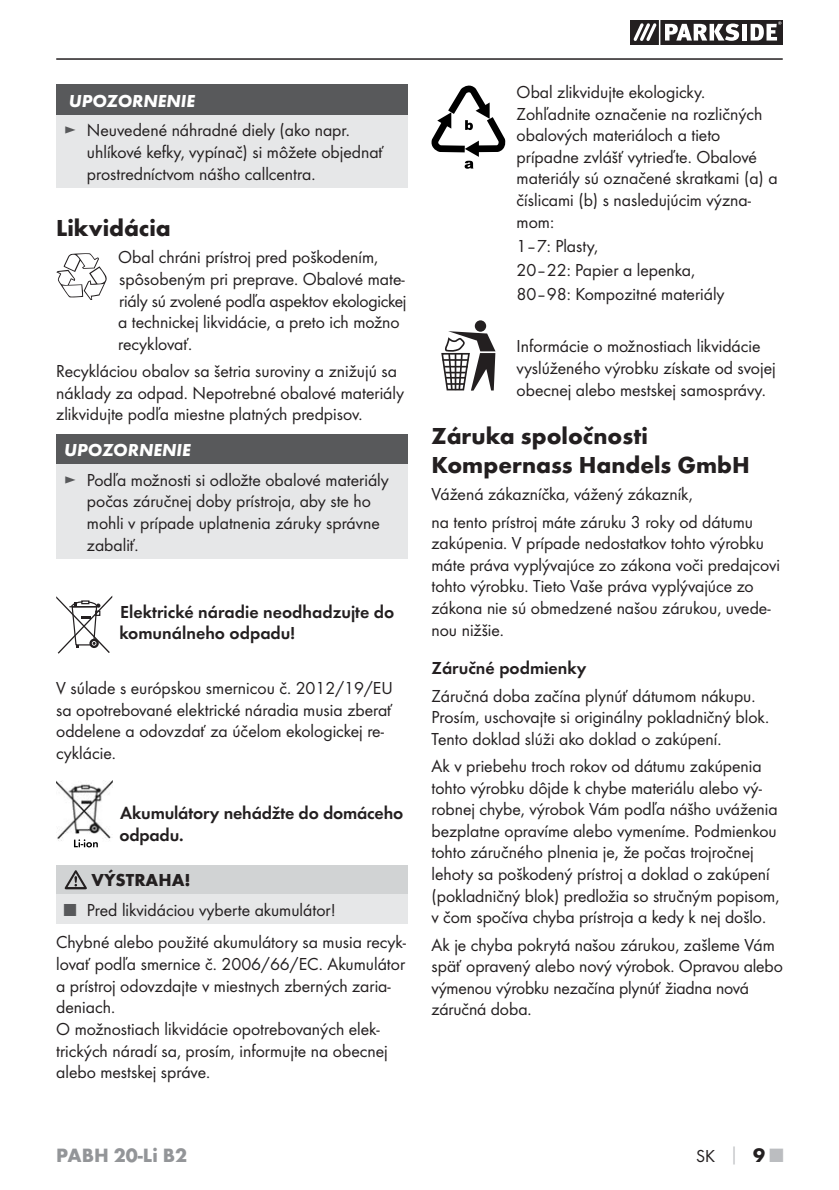
<style>
.page{position:relative;width:839px;height:1190px;background:#fff}
.page>*{position:absolute;margin:0;border:0;box-sizing:border-box;transform-origin:0 0}
.t1{font:700 24px/28.8px "Futura";color:#231f20}
.t2{font:700 20px "Futura";color:#939598}
.t3{font:18px/21.6px "Futura Boo";color:#231f20}
.t4{font:18px/21.6px "Futura Dem";color:#231f20}
.t5{font:italic 700 18px "Futura";color:#fff}
.t6{font:700 18px "Futura";color:#231f20}
.s1{color:#58595b}
.s2{font-family:"Futura";font-weight:700;color:#bbbdc0}
.s3{font-family:"Futura";font-weight:700;font-size:20px}
.s4{font-family:"Futura";font-weight:700;font-size:20px;color:#bbbdc0}
</style>
<div class="page">
<hr style="left:56px;top:58px;width:726px;height:2px;background:#231f20">
<svg style="left:630px;top:20px;width:152px;height:25px"></svg>
<hr style="left:658px;top:20px;width:2px;height:25px;background:#fff">
<div style="left:56px;top:85px;width:351px;height:30px;background:#58595b"></div>
<div style="left:56px;top:115px;width:351px;height:72px;background:#e6e7e8"></div>
<div style="left:56px;top:434px;width:351px;height:30px;background:#58595b"></div>
<div style="left:56px;top:464px;width:351px;height:94px;background:#e6e7e8"></div>
<div style="left:56px;top:865px;width:351px;height:29px;background:#d1d3d4"></div>
<div style="left:56px;top:894px;width:351px;height:29px;background:#e6e7e8"></div>
<svg style="left:65px;top:870px;width:22px;height:19px"></svg>
<svg style="left:431px;top:86px;width:74px;height:83px"></svg>
<svg style="left:474px;top:320px;width:12px;height:12px"></svg>
<svg style="left:441px;top:331px;width:54px;height:59px"></svg>
<svg style="left:56px;top:253px;width:51px;height:47px"></svg>
<svg style="left:56px;top:596px;width:56px;height:57px"></svg>
<img style="left:56px;top:780px;width:56px;height:68px">
<img style="left:74px;top:839px;width:24px;height:8px">
<p class="t5" style="left:69px;top:90px;width:128px">UPOZORNENIE</p>
<p class="t3" style="left:87px;top:120px;width:298px;text-indent:-23px"><span class="s1">►</span> Neuvedené náhradné diely (ako napr. uhlíkové kefky, vypínač) si môžete objednať prostredníctvom nášho callcentra.</p>
<h1 class="t1" style="left:56px;top:216px;width:116px">Likvidácia</h1>
<p class="t3" style="left:118px;top:248px;width:289px">Obal chráni prístroj pred poškodením, spôsobeným pri preprave. Obalové mate&shy;riály sú zvolené podľa aspektov ekologickej a technickej likvidácie, a preto ich možno recyklovať.</p>
<p class="t3" style="left:56px;top:361px;width:349px">Recykláciou obalov sa šetria suroviny a znižujú sa náklady za odpad. Nepotrebné obalové materiály zlikvidujte podľa miestne platných predpisov.</p>
<p class="t5" style="left:64px;top:439px;width:128px">UPOZORNENIE</p>
<p class="t3" style="left:87px;top:470px;width:303px;text-indent:-23px"><span class="s1">►</span> Podľa možnosti si odložte obalové materiály počas záručnej doby prístroja, aby ste ho mohli v prípade uplatnenia záruky správne zabaliť.</p>
<p class="t4" style="left:119px;top:602px;width:276px">Elektrické náradie neodhadzujte do komunálneho odpadu!</p>
<p class="t3" style="left:56px;top:678px;width:338px">V súlade s európskou smernicou č. 2012/19/EU sa opotrebované elektrické náradia musia zberať oddelene a odovzdať za účelom ekologickej re&shy;cyklácie.</p>
<p class="t4" style="left:119px;top:803px;width:285px">Akumulátory nehádžte do domáceho odpadu.</p>
<p class="t6" style="left:91px;top:873px;width:101px">VÝSTRAHA!</p>
<p class="t3" style="left:56px;top:894px;width:351px;line-height:33px;text-indent:8px"><span class="s1">■</span> Pred likvidáciou vyberte akumulátor!<br>Chybné alebo použité akumulátory sa musia recyk-</p>
<p class="t3" style="left:56px;top:954px;width:350px">lovať podľa smernice č. 2006/66/EC. Akumulátor a prístroj odovzdajte v miestnych zberných zaria&shy;deniach.<br>O možnostiach likvidácie opotrebovaných elek&shy;trických náradí sa, prosím, informujte na obecnej alebo mestskej správe.</p>
<p class="t3" style="left:516px;top:82px;width:262px">Obal zlikvidujte ekologicky.<br>Zohľadnite označenie na rozličných obalových materiáloch a tieto prípadne zvlášť vytrieďte. Obalové materiály sú označené skratkami (a) a číslicami (b) s nasledujúcim význa&shy;mom:</p>
<p class="t3" style="left:516px;top:235px;width:209px;line-height:24px">1–7: Plasty,<br>20–22: Papier a lepenka,<br>80–98: Kompozitné materiály</p>
<p class="t3" style="left:516px;top:336px;width:260px">Informácie o možnostiach likvidácie vyslúženého výrobku získate od svojej obecnej alebo mestskej samosprávy.</p>
<h1 class="t1" style="left:431px;top:424px;width:319px">Záruka spoločnosti<br>Kompernass Handels GmbH</h1>
<p class="t3" style="left:431px;top:481px;width:323px;line-height:27.2px">Vážená zákazníčka, vážený zákazník,<br>na tento prístroj máte záruku 3 roky od dátumu</p>
<p class="t3" style="left:431px;top:533px;width:350px">zakúpenia. V prípade nedostatkov tohto výrobku máte práva vyplývajúce zo zákona voči predajcovi tohto výrobku. Tieto Vaše práva vyplývajúce zo zákona nie sú obmedzené našou zárukou, uvede&shy;nou nižšie.</p>
<p class="t4" style="left:431px;top:658px;width:156px">Záručné podmienky</p>
<p class="t3" style="left:431px;top:685px;width:339px">Záručná doba začína plynúť dátumom nákupu.<br>Prosím, uschovajte si originálny pokladničný blok.<br>Tento doklad slúži ako doklad o zakúpení.</p>
<p class="t3" style="left:431px;top:756px;width:349px">Ak v priebehu troch rokov od dátumu zakúpenia tohto výrobku dôjde k chybe materiálu alebo vý&shy;robnej chybe, výrobok Vám podľa nášho uváženia bezplatne opravíme alebo vymeníme. Podmienkou tohto záručného plnenia je, že počas trojročnej lehoty sa poškodený prístroj a doklad o zakúpení (pokladničný blok) predložia so stručným popisom, v čom spočíva chyba prístroja a kedy k nej došlo.</p>
<p class="t3" style="left:431px;top:934px;width:352px">Ak je chyba pokrytá našou zárukou, zašleme Vám späť opravený alebo nový výrobok. Opravou alebo výmenou výrobku nezačína plynúť žiadna nová záručná doba.</p>
<p class="t2" style="left:56px;top:1147px;width:132px">PABH 20-Li B2</p>
<p class="t3" style="left:695px;top:1146px;width:88px">SK <span class="s2">│</span> <span class="s3">9</span><span class="s4">■</span></p>
</div>
